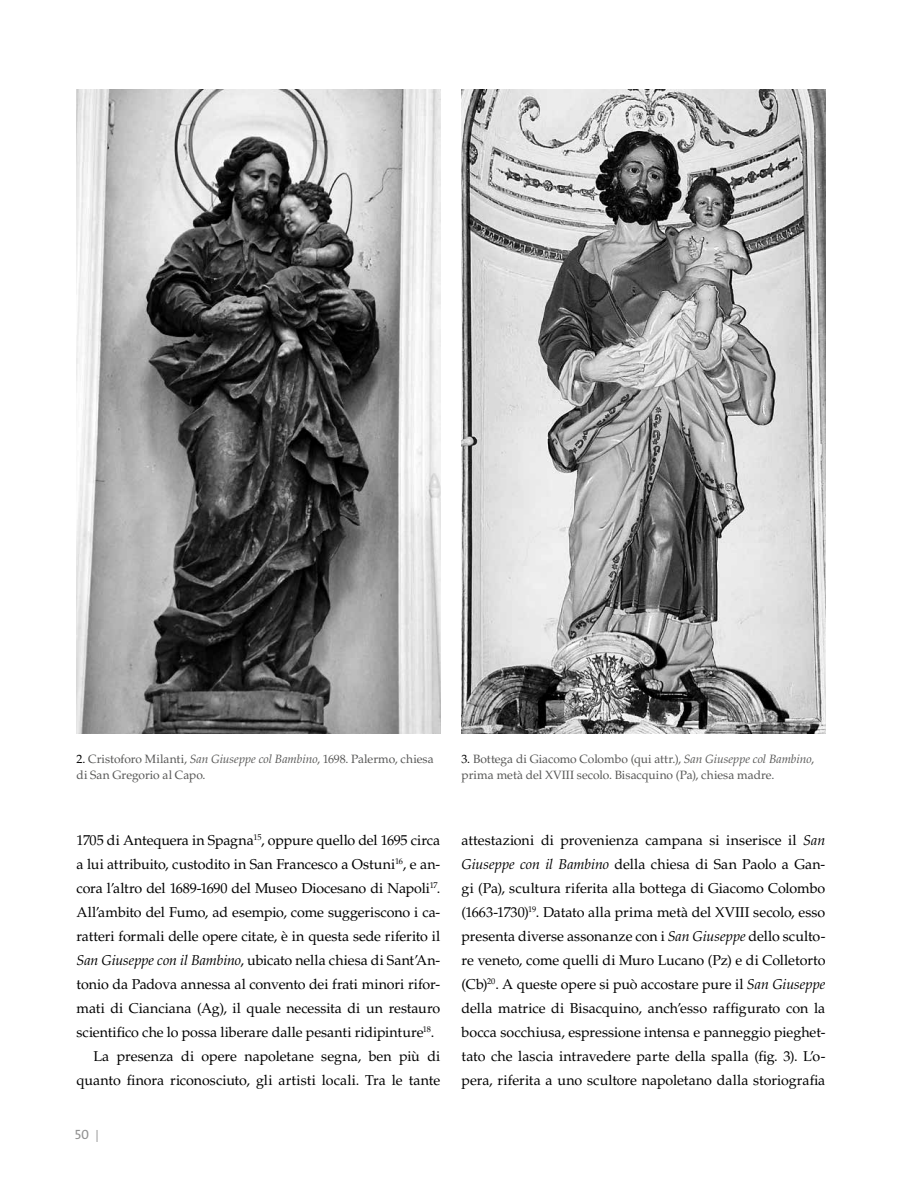
<style>
.page{position:relative;width:902px;height:1191px;background:#fff}
.page>*{position:absolute;margin:0;border:0;box-sizing:border-box;transform-origin:0 0}
.t1{font:14.25px/24px "Palatino LT Std";letter-spacing:.005em;color:#000;text-align:justify}
.t2{font:14.25px "Palatino LT Std";letter-spacing:.05em;color:#000}
.t3{font:14.25px "Palatino LT Std";letter-spacing:-.02em;color:#000}
.t4{font:14.25px "Palatino LT Std";letter-spacing:-.025em;color:#000}
.t5{font:14.25px "Palatino LT Std";letter-spacing:.04em;color:#000}
.t6{font:13.5px "The Sans E4 s";color:#929292}
.t7{font:12px/16.2px "Palatino LT Std";color:#575756}
.s1{color:#000}
.s2{font-style:italic}
.s3{font-size:12px}
</style>
<div class="page">
<img style="left:77px;top:89px;width:363px;height:644px">
<img style="left:461px;top:89px;width:364px;height:644px">
<p class="t7" style="left:77px;top:751px;width:358px"><span class="s1">2.</span> Cristoforo Milanti, <span class="s2">San Giuseppe col Bambino</span>, 1698. Palermo, chiesa di San Gregorio al Capo.</p>
<p class="t7" style="left:461px;top:751px;width:354px"><span class="s1">3.</span> Bottega di Giacomo Colombo (qui attr.), <span class="s2">San Giuseppe col Bambino</span>, prima metà del XVIII secolo. Bisacquino (Pa), chiesa madre.</p>
<p class="t1" style="left:77px;top:828px;width:365px">1705 di Antequera in Spagna<sup>15</sup>, oppure quello del 1695 circa</p>
<p class="t1" style="left:77px;top:852px;width:365px">a lui attribuito, custodito in San Francesco a Ostuni<sup>16</sup>, e an-</p>
<p class="t3" style="left:77px;top:879px;width:365px">cora l’altro del 1689-1690 del Museo Diocesano di Napoli<sup>17</sup>.</p>
<p class="t1" style="left:77px;top:900px;width:365px">All’ambito del Fumo, ad esempio, come suggeriscono i ca-</p>
<p class="t1" style="left:77px;top:924px;width:365px">ratteri formali delle opere citate, è in questa sede riferito il</p>
<p class="t1" style="left:77px;top:948px;width:365px"><span class="s2">San Giuseppe con il Bambino</span>, ubicato nella chiesa di Sant’An-</p>
<p class="t4" style="left:77px;top:975px;width:365px">tonio da Padova annessa al convento dei frati minori rifor-</p>
<p class="t1" style="left:77px;top:996px;width:365px">mati di Cianciana (Ag), il quale necessita di un restauro</p>
<p class="t2" style="left:77px;top:1023px;width:359px">scientifico che lo possa liberare dalle pesanti ridipinture<sup>18</sup>.</p>
<p class="t5" style="left:94px;top:1047px;width:348px">La presenza di opere napoletane segna, ben più di</p>
<p class="t1" style="left:77px;top:1068px;width:365px">quanto finora riconosciuto, gli artisti locali. Tra le tante</p>
<p class="t6" style="left:75px;top:1126px;width:25px">50 <span class="s3">|</span></p>
<p class="t1" style="left:461px;top:828px;width:365px">attestazioni di provenienza campana si inserisce il <span class="s2">San Giuseppe con il Bambino</span> della chiesa di San Paolo a Gan&shy;gi (Pa), scultura riferita alla bottega di Giacomo Colombo (1663-1730)<sup>19</sup>. Datato alla prima metà del XVIII secolo, esso presenta diverse assonanze con i <span class="s2">San Giuseppe</span> dello sculto&shy;re veneto, come quelli di Muro Lucano (Pz) e di Colletorto (Cb)<sup>20</sup>. A queste opere si può accostare pure il <span class="s2">San Giuseppe </span>della matrice di Bisacquino, anch’esso raffigurato con la bocca socchiusa, espressione intensa e panneggio pieghet&shy;tato che lascia intravedere parte della spalla (fig. 3). L’o&shy;pera, riferita a uno scultore napoletano dalla storiografia</p>
</div>
